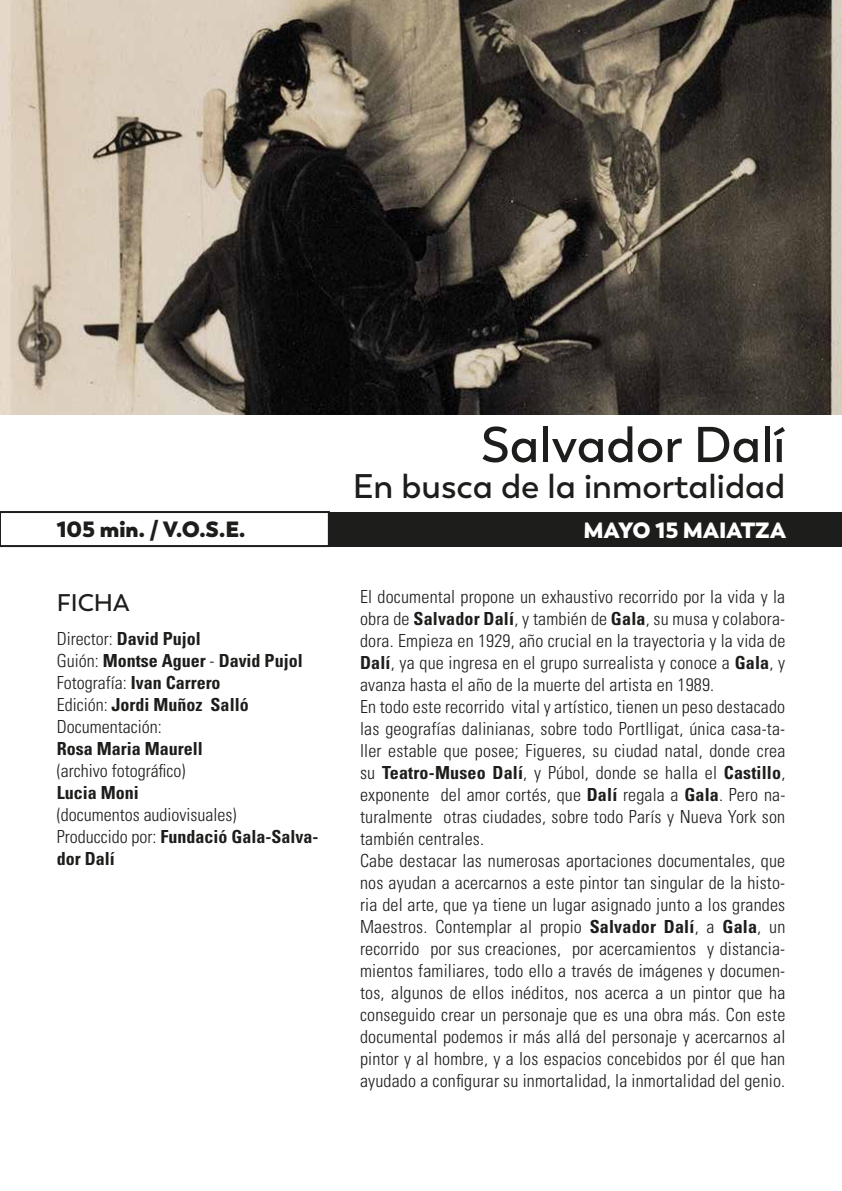
<style>
.page{position:relative;width:842px;height:1191px;background:#fff}
.page>*{position:absolute;margin:0;border:0;box-sizing:border-box;transform-origin:0 0}
.t1{font:600 50px "Trenda";color:#1d1d1b}
.t2{font:600 34px "Trenda";color:#1d1d1b}
.t3{font:600 24px "Trenda";color:#1d1d1b}
.t4{font:800 22px "Trenda";color:#1d1d1b}
.t5{font:800 22px "Trenda";color:#fff}
.t6{font:300 condensed 18px/22px "Univers";letter-spacing:.01em;color:#1d1d1b}
.t7{font:700 condensed 18px/22px "Univers";color:#1d1d1b}
.s1{font-weight:300}
.s2{font-weight:700}
</style>
<div class="page">
<div style="left:256px;top:512px;width:586px;height:34px;background:#1d1d1b"></div>
<div style="left:0;top:512px;width:329px;height:34px;background:#fff"></div>
<div style="left:0;top:511px;width:330px;height:36px;border:2px solid #1d1d1b"></div>
<img style="left:0;top:0;width:842px;height:414px">
<h1 class="t1" style="left:481px;top:415px;width:306px">Salvador Dalí</h1>
<h2 class="t2" style="left:353px;top:466px;width:434px">En busca de la inmortalidad</h2>
<p class="t4" style="left:57px;top:515px;width:190px">105 MIN. / V.O.S.E.</p>
<p class="t5" style="left:584px;top:516px;width:204px">MAYO 15 MAIATZA</p>
<h3 class="t3" style="left:57px;top:588px;width:74px">Ficha</h3>
<p class="t7" style="left:57px;top:627px;width:247px"><span class="s1">Director:</span> David Pujol<br><span class="s1">Guión:</span> Montse Aguer <span class="s1">-</span> David Pujol<br><span class="s1">Fotografía:</span> Ivan Carrero<br><span class="s1">Edición:</span> Jordi Muñoz Salló<br><span class="s1">Documentación:</span></p>
<p class="t7" style="left:57px;top:737px;width:147px">Rosa Maria Maurell</p>
<p class="t6" style="left:57px;top:759px;width:130px">(archivo fotográfico)</p>
<p class="t7" style="left:57px;top:781px;width:83px">Lucia Moni</p>
<p class="t6" style="left:57px;top:803px;width:263px">(documentos audiovisuales)<br>Produccido por: <span class="s2">Fundació Gala-Salva&shy;dor Dalí</span></p>
<p class="t6" style="left:360px;top:585px;width:427px">El documental propone un exhaustivo recorrido por la vida y la obra de <span class="s2">Salvador Dalí</span>, y también de <span class="s2">Gala</span>, su musa y colabora&shy;dora. Empieza en 1929, año crucial en la trayectoria y la vida de <span class="s2">Dalí</span>, ya que ingresa en el grupo surrealista y conoce a <span class="s2">Gala</span>, y avanza hasta el año de la muerte del artista en 1989.<br>En todo este recorrido vital y artístico, tienen un peso destacado las geografías dalinianas, sobre todo Portlligat, única casa-ta&shy;ller estable que posee; Figueres, su ciudad natal, donde crea su <span class="s2">Teatro-Museo Dalí</span>, y Púbol, donde se halla el <span class="s2">Castillo</span>, exponente del amor cortés, que <span class="s2">Dalí</span> regala a <span class="s2">Gala</span>. Pero na&shy;turalmente otras ciudades, sobre todo París y Nueva York son también centrales.<br>Cabe destacar las numerosas aportaciones documentales, que nos ayudan a acercarnos a este pintor tan singular de la histo&shy;ria del arte, que ya tiene un lugar asignado junto a los grandes Maestros. Contemplar al propio <span class="s2">Salvador Dalí</span>, a <span class="s2">Gala</span>, un recorrido por sus creaciones, por acercamientos y distancia&shy;mientos familiares, todo ello a través de imágenes y documen&shy;tos, algunos de ellos inéditos, nos acerca a un pintor que ha conseguido crear un personaje que es una obra más. Con este documental podemos ir más allá del personaje y acercarnos al pintor y al hombre, y a los espacios concebidos por él que han ayudado a configurar su inmortalidad, la inmortalidad del genio.</p>
</div>
